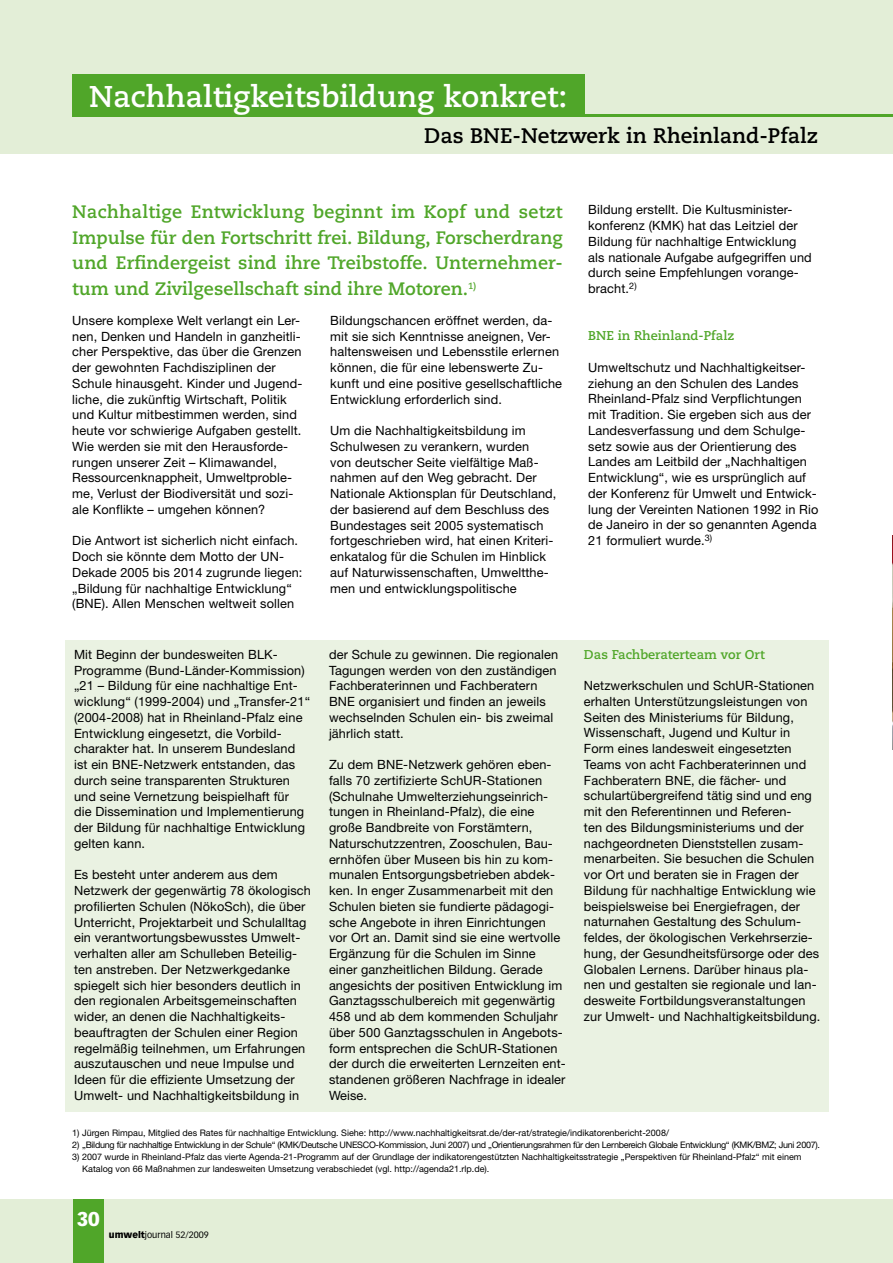
<style>
.page{position:relative;width:893px;height:1263px;background:#fff}
.page>*{position:absolute;margin:0;border:0;box-sizing:border-box;transform-origin:0 0}
.t1{font:700 30px "Caecilia";color:#fff}
.t2{font:700 21px "Caecilia";color:#000}
.t3{font:900 19.5px "Vectora LH";color:#fff}
.t4{font:700 18px/25.5px "Caecilia";color:#50a629;text-align:justify}
.t5{font:12.75px/15.8px "Helvetica Neue";letter-spacing:.01em;color:#000}
.t6{font:700 12.75px "Caecilia";color:#50a629}
.t7{font:9px/12px "Helvetica Neue";color:#000}
.t8{font:9px "Helvetica Neue";letter-spacing:-.03em;color:#000}
.t9{font:9px "Vectora LH";color:#000}
.s1{font-weight:900}
</style>
<div class="page">
<div style="left:0;top:1199px;width:893px;height:64px;background:#e3eed7"></div>
<div style="left:0;top:0;width:893px;height:153px;background:#e3eed7"></div>
<div style="left:73px;top:1199px;width:30px;height:64px;background:#50a629"></div>
<div style="left:72px;top:74px;width:512px;height:43px;background:#50a629"></div>
<div style="left:66px;top:640px;width:763px;height:472px;background:#eaf2e2"></div>
<img style="left:892px;top:535px;width:1px;height:215px">
<hr style="left:72px;top:114px;width:821px;height:3px;background:#50a629">
<h1 class="t1" style="left:89px;top:79px;width:479px">Nachhaltigkeitsbildung konkret:</h1>
<h2 class="t2" style="left:424px;top:123px;width:395px">Das BNE-Netzwerk in Rheinland-Pfalz</h2>
<h3 class="t4" style="left:72px;top:199px;width:492px">Nachhaltige Entwicklung beginnt im Kopf und setzt Impulse für den Fortschritt frei. Bildung, Forscherdrang und Erfindergeist sind ihre Treibstoffe. Unternehmer&shy;tum und Zivilgesellschaft sind ihre Motoren.<sup>1)</sup></h3>
<p class="t5" style="left:588px;top:202px;width:225px">Bildung erstellt. Die Kultusminister&shy;konferenz (KMK) hat das Leitziel der Bildung für nachhaltige Entwicklung als nationale Aufgabe aufgegriffen und durch seine Empfehlungen vorange&shy;bracht.<sup>2)</sup></p>
<p class="t6" style="left:588px;top:328px;width:147px">BNE in Rheinland-Pfalz</p>
<p class="t5" style="left:588px;top:359px;width:232px">Umweltschutz und Nachhaltigkeitser&shy;ziehung an den Schulen des Landes Rheinland-Pfalz sind Verpflichtungen mit Tradition. Sie ergeben sich aus der Landesverfassung und dem Schulge&shy;setz sowie aus der Orientierung des Landes am Leitbild der „Nachhaltigen Entwicklung“, wie es ursprünglich auf der Konferenz für Umwelt und Entwick&shy;lung der Vereinten Nationen 1992 in Rio de Janeiro in der so genannten Agenda 21 formuliert wurde.<sup>3)</sup></p>
<p class="t5" style="left:330px;top:312px;width:233px">Bildungschancen eröffnet werden, da&shy;mit sie sich Kenntnisse aneignen, Ver&shy;haltensweisen und Lebensstile erlernen können, die für eine lebenswerte Zu&shy;kunft und eine positive gesellschaftliche Entwicklung erforderlich sind.</p>
<p class="t5" style="left:330px;top:422px;width:228px">Um die Nachhaltigkeitsbildung im Schulwesen zu verankern, wurden<br>von deutscher Seite vielfältige Maß&shy;nahmen auf den Weg gebracht. Der Nationale Aktionsplan für Deutschland, der basierend auf dem Beschluss des Bundestages seit 2005 systematisch fortgeschrieben wird, hat einen Kriteri&shy;enkatalog für die Schulen im Hinblick auf Naturwissenschaften, Umweltthe&shy;men und entwicklungspolitische</p>
<p class="t5" style="left:72px;top:312px;width:232px">Unsere komplexe Welt verlangt ein Ler&shy;nen, Denken und Handeln in ganzheitli&shy;cher Perspektive, das über die Grenzen der gewohnten Fachdisziplinen der Schule hinausgeht. Kinder und Jugend&shy;liche, die zukünftig Wirtschaft, Politik und Kultur mitbestimmen werden, sind heute vor schwierige Aufgaben gestellt.<br>Wie werden sie mit den Herausforde&shy;rungen unserer Zeit – Klimawandel, Ressourcenknappheit, Umweltproble&shy;me, Verlust der Biodiversität und sozi&shy;ale Konflikte – umgehen können?</p>
<p class="t5" style="left:72px;top:533px;width:232px">Die Antwort ist sicherlich nicht einfach.<br>Doch sie könnte dem Motto der UN-Dekade 2005 bis 2014 zugrunde liegen: „Bildung für nachhaltige Entwicklung“ (BNE). Allen Menschen weltweit sollen</p>
<p class="t5" style="left:74px;top:646px;width:238px">Mit Beginn der bundesweiten BLK-Programme (Bund-Länder-Kommission) „21 – Bildung für eine nachhaltige Ent&shy;wicklung“ (1999-2004) und „Transfer-21“ (2004-2008) hat in Rheinland-Pfalz eine Entwicklung eingesetzt, die Vorbild&shy;charakter hat. In unserem Bundesland ist ein BNE-Netzwerk entstanden, das durch seine transparenten Strukturen und seine Vernetzung beispielhaft für<br>die Dissemination und Implementierung der Bildung für nachhaltige Entwicklung gelten kann.</p>
<p class="t5" style="left:74px;top:867px;width:238px">Es besteht unter anderem aus dem Netzwerk der gegenwärtig 78 ökologisch profilierten Schulen (NökoSch), die über Unterricht, Projektarbeit und Schulalltag ein verantwortungsbewusstes Umwelt&shy;verhalten aller am Schulleben Beteilig&shy;ten anstreben. Der Netzwerkgedanke spiegelt sich hier besonders deutlich in den regionalen Arbeitsgemeinschaften wider, an denen die Nachhaltigkeits&shy;beauftragten der Schulen einer Region regelmäßig teilnehmen, um Erfahrungen auszutauschen und neue Impulse und Ideen für die effiziente Umsetzung der Umwelt- und Nachhaltigkeitsbildung in</p>
<p class="t5" style="left:329px;top:646px;width:231px">der Schule zu gewinnen. Die regionalen Tagungen werden von den zuständigen Fachberaterinnen und Fachberatern BNE organisiert und finden an jeweils wechselnden Schulen ein- bis zweimal jährlich statt.</p>
<p class="t5" style="left:329px;top:756px;width:238px">Zu dem BNE-Netzwerk gehören eben&shy;falls 70 zertifizierte SchUR-Stationen (Schulnahe Umwelterziehungseinrich&shy;tungen in Rheinland-Pfalz), die eine große Bandbreite von Forstämtern, Naturschutzzentren, Zooschulen, Bau&shy;ernhöfen über Museen bis hin zu kom&shy;munalen Entsorgungsbetrieben abdec&shy;ken. In enger Zusammenarbeit mit den Schulen bieten sie fundierte pädagogi&shy;sche Angebote in ihren Einrichtungen vor Ort an. Damit sind sie eine wertvolle Ergänzung für die Schulen im Sinne einer ganzheitlichen Bildung. Gerade angesichts der positiven Entwicklung im Ganztagsschulbereich mit gegenwärtig 458 und ab dem kommenden Schuljahr über 500 Ganztagsschulen in Angebots&shy;form entsprechen die SchUR-Stationen der durch die erweiterten Lernzeiten ent&shy;standenen größeren Nachfrage in idealer Weise.</p>
<p class="t6" style="left:584px;top:647px;width:182px">Das Fachberaterteam vor Ort</p>
<p class="t5" style="left:584px;top:677px;width:238px">Netzwerkschulen und SchUR-Stationen erhalten Unterstützungsleistungen von Seiten des Ministeriums für Bildung, Wissenschaft, Jugend und Kultur in Form eines landesweit eingesetzten Teams von acht Fachberaterinnen und Fachberatern BNE, die fächer- und schulartübergreifend tätig sind und eng mit den Referentinnen und Referen-<br>ten des Bildungsministeriums und der nachgeordneten Dienststellen zusam&shy;menarbeiten. Sie besuchen die Schulen vor Ort und beraten sie in Fragen der Bildung für nachhaltige Entwicklung wie beispielsweise bei Energiefragen, der naturnahen Gestaltung des Schulum&shy;feldes, der ökologischen Verkehrserzie&shy;hung, der Gesundheitsfürsorge oder des Globalen Lernens. Darüber hinaus pla&shy;nen und gestalten sie regionale und lan&shy;desweite Fortbildungsveranstaltungen zur Umwelt- und Nachhaltigkeitsbildung.</p>
<p class="t7" style="left:72px;top:1126px;width:598px">1) Jürgen Rimpau, Mitglied des Rates für nachhaltige Entwicklung. Siehe: http://www.nachhaltigkeitsrat.de/der-rat/strategie/indikatorenbericht-2008/</p>
<p class="t8" style="left:72px;top:1139px;width:749px">2) „Bildung für nachhaltige Entwicklung in der Schule“ (KMK/Deutsche UNESCO-Kommission, Juni 2007) und „Orientierungsrahmen für den Lernbereich Globale Entwicklung“ (KMK/BMZ; Juni 2007).</p>
<p class="t7" style="left:82px;top:1150px;width:721px;text-indent:-10px">3) 2007 wurde in Rheinland-Pfalz das vierte Agenda-21-Programm auf der Grundlage der indikatorengestützten Nachhaltigkeitsstrategie „Perspektiven für Rheinland-Pfalz“ mit einem<br>Katalog von 66 Maßnahmen zur landesweiten Umsetzung verabschiedet (vgl. http://agenda21.rlp.de).</p>
<h3 class="t3" style="left:77px;top:1206px;width:25px">30</h3>
<p class="t9" style="left:109px;top:1229px;width:101px"><span class="s1">umwelt</span>journal 52/2009</p>
</div>
